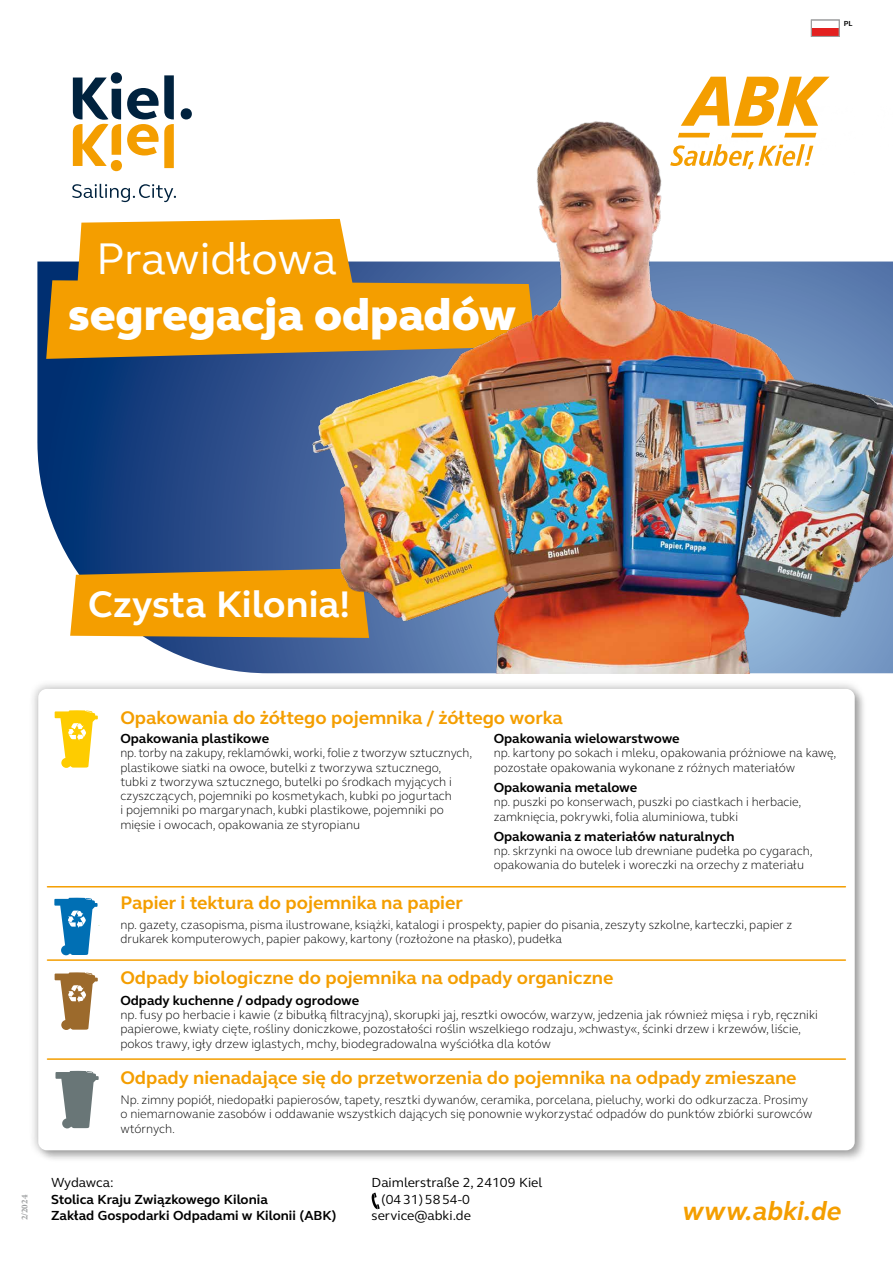
<style>
.page{position:relative;width:893px;height:1263px;background:#fff}
.page>*{position:absolute;margin:0;border:0;box-sizing:border-box;transform-origin:0 0}
.t1{font:800 45.45px "FS Elliot";color:#fff}
.t2{font:45.45px "FS Elliot";color:#fff}
.t3{font:700 37.95px "FS Elliot";color:#fff}
.t4{font:italic 700 27px "FS Elliot";color:#f49e00}
.t5{font:700 18.75px "FS Elliot";color:#f49e00}
.t6{font:700 13.5px/16.5px "FS Elliot";color:#000}
.t7{font:13.5px/16.5px "FS Elliot";color:#000}
.t8{font:300 12.75px/14.2px "FS Elliot";color:#000}
.t9{font:300 12.75px/14.2px "FS Elliot";color:#000;scale:.95 1}
.t10{font:700 9px "Minion Pro";color:#9c9e9f}
.t11{font:700 7.5px "FS Elliot";color:#000}
</style>
<div class="page">
<svg style="left:37px;top:261px;width:270px;height:412px;background:#3c5d93"></svg>
<div style="left:28px;top:679px;width:836px;height:481px;background:#000;opacity:.3"></div>
<div style="left:38px;top:689px;width:817px;height:461px;background:#fff;border-radius:9px"></div>
<svg style="left:56px;top:1071px;width:43px;height:57px"></svg>
<svg style="left:55px;top:972px;width:43px;height:58px"></svg>
<svg style="left:54px;top:898px;width:44px;height:57px"></svg>
<svg style="left:55px;top:710px;width:43px;height:58px"></svg>
<hr style="left:47px;top:886px;width:798px;height:1px;background:#f49e00">
<hr style="left:47px;top:959px;width:798px;height:2px;background:#f49e00">
<hr style="left:47px;top:1058px;width:798px;height:2px;background:#f49e00">
<svg style="left:70px;top:568px;width:237px;height:70px;background:#e59a0e"></svg>
<svg style="left:46px;top:219px;width:261px;height:140px;background:#e69d15"></svg>
<img style="left:307px;top:121px;width:586px;height:552px">
<div style="left:811px;top:28px;width:28px;height:8px;background:#e32120"></div>
<div style="left:811px;top:20px;width:28px;height:17px;border:1px solid #9c9e9f"></div>
<svg style="left:372px;top:1192px;width:8px;height:17px"></svg>
<svg style="left:681px;top:77px;width:148px;height:49px"></svg>
<svg style="left:731px;top:133px;width:32px;height:4px"></svg>
<svg style="left:784px;top:133px;width:32px;height:4px"></svg>
<svg style="left:678px;top:133px;width:32px;height:4px"></svg>
<svg style="left:670px;top:144px;width:143px;height:25px"></svg>
<div style="left:111px;top:72px;width:11px;height:11px;background:#00223e;border-radius:50%"></div>
<div style="left:181px;top:108px;width:11px;height:11px;background:#00223e;border-radius:50%"></div>
<svg style="left:72px;top:184px;width:104px;height:18px"></svg>
<svg style="left:127px;top:75px;width:47px;height:93px"></svg>
<svg style="left:73px;top:78px;width:48px;height:88px"></svg>
<div style="left:111px;top:160px;width:11px;height:11px;background:#f49e00;border-radius:50%"></div>
<h1 class="t2" style="left:96px;top:228px;width:242px">Prawidłowa</h1>
<h1 class="t1" style="left:68px;top:285px;width:449px">segregacja odpadów</h1>
<p class="t11" style="left:844px;top:18px;width:10px">PL</p>
<h2 class="t3" style="left:88px;top:579px;width:264px">Czysta Kilonia!</h2>
<p class="t10" style="left:18px;top:1220px;width:27px;rotate:-90deg">2/2024</p>
<h3 class="t5" style="left:120px;top:705px;width:444px">Opakowania do żółtego pojemnika / żółtego worka</h3>
<p class="t6" style="left:120px;top:730px;width:150px">Opakowania plastikowe</p>
<p class="t9" style="left:120px;top:745px;width:372px">np. torby na zakupy, reklamówki, worki, folie z tworzyw sztucznych, plastikowe siatki na owoce, butelki z tworzywa sztucznego, tubki z tworzywa sztucznego, butelki po środkach myjących i czyszczących, pojemniki po kosmetykach, kubki po jogurtach<br>i pojemniki po margarynach, kubki plastikowe, pojemniki po mięsie i owocach, opakowania ze styropianu</p>
<h3 class="t5" style="left:120px;top:890px;width:344px">Papier i tektura do pojemnika na papier</h3>
<p class="t6" style="left:494px;top:730px;width:188px">Opakowania wielowarstwowe</p>
<p class="t8" style="left:494px;top:745px;width:344px">np. kartony po sokach i mleku, opakowania próżniowe na kawę, pozostałe opakowania wykonane z różnych materiałów</p>
<p class="t6" style="left:494px;top:779px;width:145px">Opakowania metalowe</p>
<p class="t8" style="left:494px;top:794px;width:309px">np. puszki po konserwach, puszki po ciastkach i herbacie, zamknięcia, pokrywki, folia aluminiowa, tubki</p>
<p class="t6" style="left:494px;top:828px;width:242px">Opakowania z materiałów naturalnych</p>
<p class="t8" style="left:494px;top:843px;width:320px">np. skrzynki na owoce lub drewniane pudełka po cygarach, opakowania do butelek i woreczki na orzechy z materiału</p>
<p class="t8" style="left:120px;top:917px;width:673px">np. gazety, czasopisma, pisma ilustrowane, książki, katalogi i prospekty, papier do pisania, zeszyty szkolne, karteczki, papier z drukarek komputerowych, papier pakowy, kartony (rozłożone na płasko), pudełka</p>
<h3 class="t5" style="left:120px;top:965px;width:495px">Odpady biologiczne do pojemnika na odpady organiczne</h3>
<p class="t6" style="left:120px;top:992px;width:240px">Odpady kuchenne / odpady ogrodowe</p>
<p class="t8" style="left:120px;top:1007px;width:699px">np. fusy po herbacie i kawie (z bibułką filtracyjną), skorupki jaj, resztki owoców, warzyw, jedzenia jak również mięsa i ryb, ręczniki papierowe, kwiaty cięte, rośliny doniczkowe, pozostałości roślin wszelkiego rodzaju, »chwasty«, ścinki drzew i krzewów, liście, pokos trawy, igły drzew iglastych, mchy, biodegradowalna wyściółka dla kotów</p>
<h3 class="t5" style="left:120px;top:1065px;width:678px">Odpady nienadające się do przetworzenia do pojemnika na odpady zmieszane</h3>
<p class="t8" style="left:120px;top:1092px;width:694px">Np. zimny popiół, niedopałki papierosów, tapety, resztki dywanów, ceramika, porcelana, pieluchy, worki do odkurzacza. Prosimy o niemarnowanie zasobów i oddawanie wszystkich dających się ponownie wykorzystać odpadów do punktów zbiórki surowców wtórnych.</p>
<p class="t7" style="left:51px;top:1174px;width:64px">Wydawca:</p>
<p class="t6" style="left:51px;top:1191px;width:287px">Stolica Kraju Związkowego Kilonia<br>Zakład Gospodarki Odpadami w Kilonii (ABK)</p>
<p class="t7" style="left:381px;top:1174px;width:162px;text-indent:-10px">Daimlerstraße 2, 24109 Kiel (0431)5854-0</p>
<p class="t7" style="left:372px;top:1207px;width:101px">service@abki.de</p>
<h3 class="t4" style="left:682px;top:1193px;width:161px">www.abki.de</h3>
</div>
